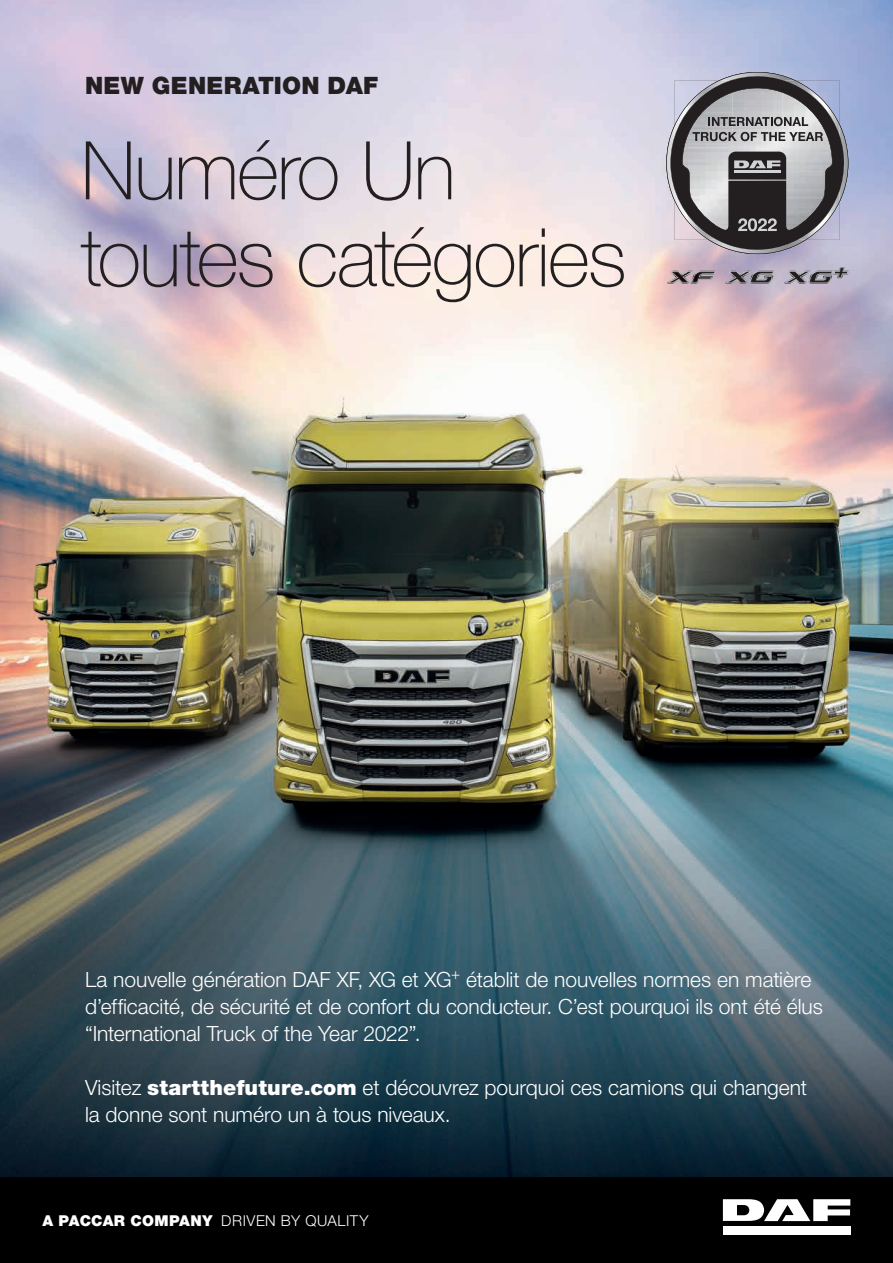
<style>
.page{position:relative;width:893px;height:1263px;background:#fff}
.page>*{position:absolute;margin:0;border:0;box-sizing:border-box;transform-origin:0 0}
.t1{font:100 81px/87px "Helvetica Neue LT Pro";letter-spacing:-.025em;color:#231f20}
.t2{font:900 24px "Helvetica Neue LT Pro";letter-spacing:.01em;color:#231f20}
.t3{font:300 21px/27px "Helvetica Neue LT Pro";color:#fff}
.t4{font:300 15px "Helvetica Neue LT Pro";letter-spacing:.035em;color:#fff}
.s1{font-weight:900}
</style>
<div class="page">
<img style="left:0;top:0;width:893px;height:1263px">
<div style="left:723px;top:1226px;width:127px;height:8px;background:#fff"></div>
<svg style="left:723px;top:1199px;width:127px;height:22px"></svg>
<svg style="left:725px;top:271px;width:49px;height:13px"></svg>
<svg style="left:784px;top:267px;width:65px;height:17px"></svg>
<svg style="left:667px;top:271px;width:49px;height:13px"></svg>
<svg style="left:666px;top:72px;width:183px;height:182px;background:#8b8a90"></svg>
<p class="t2" style="left:85px;top:71px;width:295px">NEW GENERATION DAF</p>
<h1 class="t1" style="left:81px;top:127px;width:547px">Numéro Un toutes catégories</h1>
<p class="t3" style="left:85px;top:965px;width:739px">La nouvelle génération DAF XF, XG et XG<sup>+</sup> établit de nouvelles normes en matière d’efficacité, de sécurité et de confort du conducteur. C’est pourquoi ils ont été élus “International Truck of the Year 2022”.</p>
<p class="t3" style="left:85px;top:1073px;width:724px">Visitez <span class="s1">startthefuture.com</span> et découvrez pourquoi ces camions qui changent la donne sont numéro un à tous niveaux.</p>
<p class="t4" style="left:43px;top:1211px;width:328px"><span class="s1">A PACCAR COMPANY</span> DRIVEN BY QUALITY</p>
</div>
